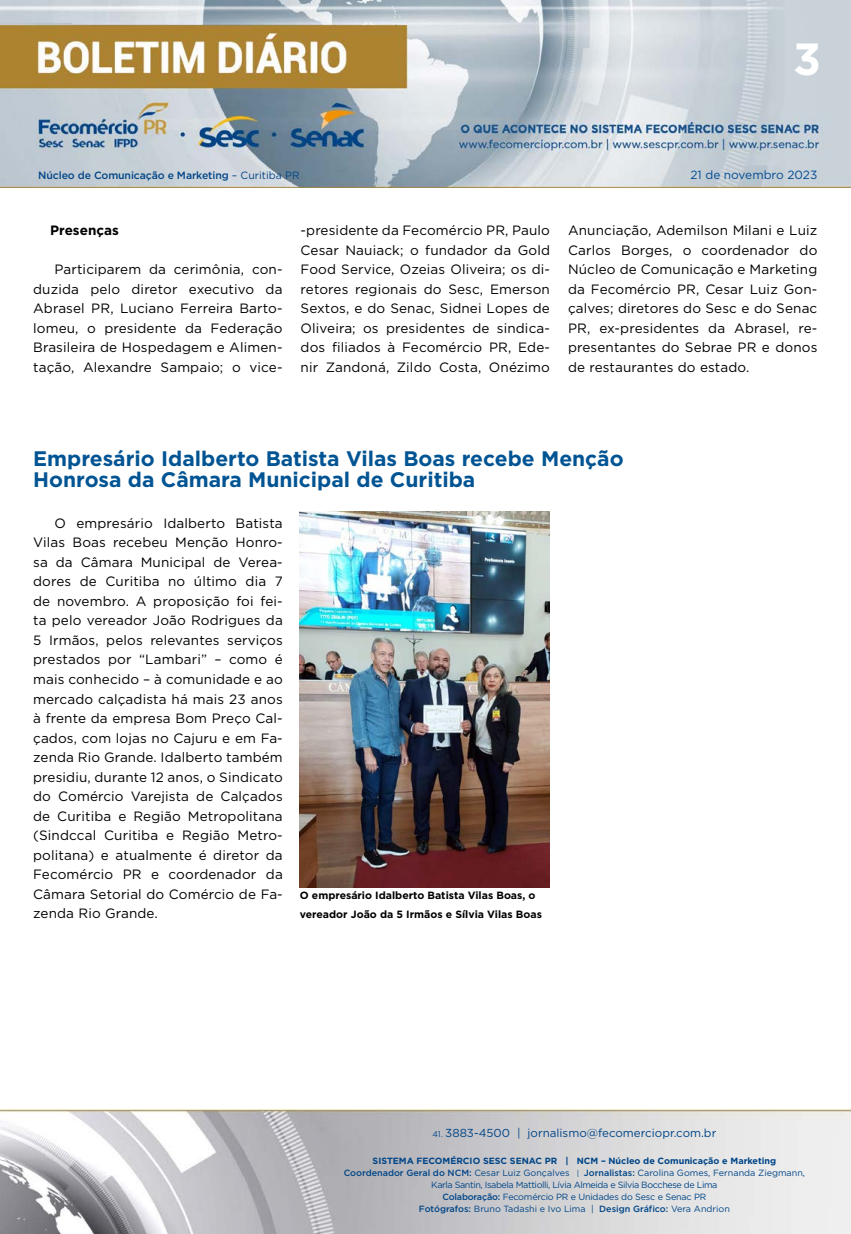
<style>
.page{position:relative;width:851px;height:1234px;background:#fff}
.page>*{position:absolute;margin:0;border:0;box-sizing:border-box;transform-origin:0 0}
.t1{font:700 45px "Gotham";color:#fff}
.t2{font:700 21px/21px "Gotham";color:#005493}
.t3{font:13.5px/19.5px "Gotham";letter-spacing:.01em;color:#000;text-align:justify}
.t4{font:700 13.5px "Gotham";color:#000}
.t5{font:11.85px "Gotham";color:#004a93}
.t6{font:11.55px "Gotham";color:#004587}
.t7{font:700 10.5px/19.5px "Gotham";color:#000}
.t8{font:500 10.5px "Gotham";letter-spacing:-.01em;color:#004587}
.t9{font:9px/12px "Gotham";letter-spacing:-.02em;color:#004587;text-align:center}
.s1{font-weight:400}
.s2{font-size:8.25px}
.s3{font-weight:700}
.s4{font-weight:500}
.s5{font-size:7.65px}
</style>
<div class="page">
<img style="left:0;top:0;width:850px;height:188px">
<img style="left:0;top:1109px;width:850px;height:124px">
<img style="left:300px;top:511px;width:249px;height:375px">
<h1 class="t1" style="left:793px;top:29px;width:29px">3</h1>
<p class="t8" style="left:38px;top:168px;width:263px">Núcleo de Comunicação e Marketing <span class="s1">– Curitiba PR</span></p>
<p class="t5" style="left:690px;top:167px;width:128px">21 de novembro 2023</p>
<p class="t4" style="left:50px;top:221px;width:70px">Presenças</p>
<p class="t3" style="left:33px;top:259px;width:251px;text-indent:21px">Participarem da cerimônia, con&shy;duzida pelo diretor executivo da Abrasel PR, Luciano Ferreira Barto&shy;lomeu, o presidente da Federação Brasileira de Hospedagem e Alimen&shy;tação, Alexandre Sampaio; o vice-</p>
<p class="t3" style="left:300px;top:220px;width:251px">-presidente da Fecomércio PR, Paulo Cesar Nauiack; o fundador da Gold Food Service, Ozeias Oliveira; os di&shy;retores regionais do Sesc, Emerson Sextos, e do Senac, Sidnei Lopes de Oliveira; os presidentes de sindica&shy;dos filiados à Fecomércio PR, Ede&shy;nir Zandoná, Zildo Costa, Onézimo</p>
<p class="t3" style="left:568px;top:220px;width:251px">Anunciação, Ademilson Milani e Luiz Carlos Borges, o coordenador do Núcleo de Comunicação e Marketing da Fecomércio PR, Cesar Luiz Gon&shy;çalves; diretores do Sesc e do Senac PR, ex-presidentes da Abrasel, re&shy;presentantes do Sebrae PR e donos de restaurantes do estado.</p>
<h2 class="t2" style="left:33px;top:448px;width:592px">Empresário Idalberto Batista Vilas Boas recebe Menção<br>Honrosa da Câmara Municipal de Curitiba</h2>
<p class="t3" style="left:33px;top:513px;width:251px;text-indent:21px">O empresário Idalberto Batista Vilas Boas recebeu Menção Honro&shy;sa da Câmara Municipal de Verea&shy;dores de Curitiba no último dia 7 de novembro. A proposição foi fei&shy;ta pelo vereador João Rodrigues da 5 Irmãos, pelos relevantes serviços prestados por “Lambari” – como é mais conhecido – à comunidade e ao mercado calçadista há mais 23 anos à frente da empresa Bom Preço Cal&shy;çados, com lojas no Cajuru e em Fa&shy;zenda Rio Grande. Idalberto também presidiu, durante 12 anos, o Sindicato do Comércio Varejista de Calçados de Curitiba e Região Metropolitana (Sindccal Curitiba e Região Metro&shy;politana) e atualmente é diretor da Fecomércio PR e coordenador da Câmara Setorial do Comércio de Fa&shy;zenda Rio Grande.</p>
<p class="t7" style="left:300px;top:884px;width:244px">O empresário Idalberto Batista Vilas Boas, o vereador João da 5 Irmãos e Sílvia Vilas Boas</p>
<p class="t6" style="left:432px;top:1125px;width:285px"><span class="s2">41.</span> 3883-4500 | jornalismo@fecomerciopr.com.br</p>
<p class="t9" style="left:343px;top:1154px;width:463px"><span class="s3">SISTEMA FECOMÉRCIO SESC SENAC PR | NCM – Núcleo de Comunicação e Marketing </span><span class="s4">Coordenador Geral do NCM:</span> Cesar Luiz Gonçalves <span class="s5">|</span> <span class="s4">Jornalistas:</span> Carolina Gomes, Fernanda Ziegmann, Karla Santin, Isabela Mattiolli, Lívia Almeida e Silvia Bocchese de Lima<br><span class="s4">Colaboração:</span> Fecomércio PR e Unidades do Sesc e Senac PR<br><span class="s4">Fotógrafos:</span> Bruno Tadashi e Ivo Lima | <span class="s4">Design Gráfico:</span> Vera Andrion</p>
</div>
